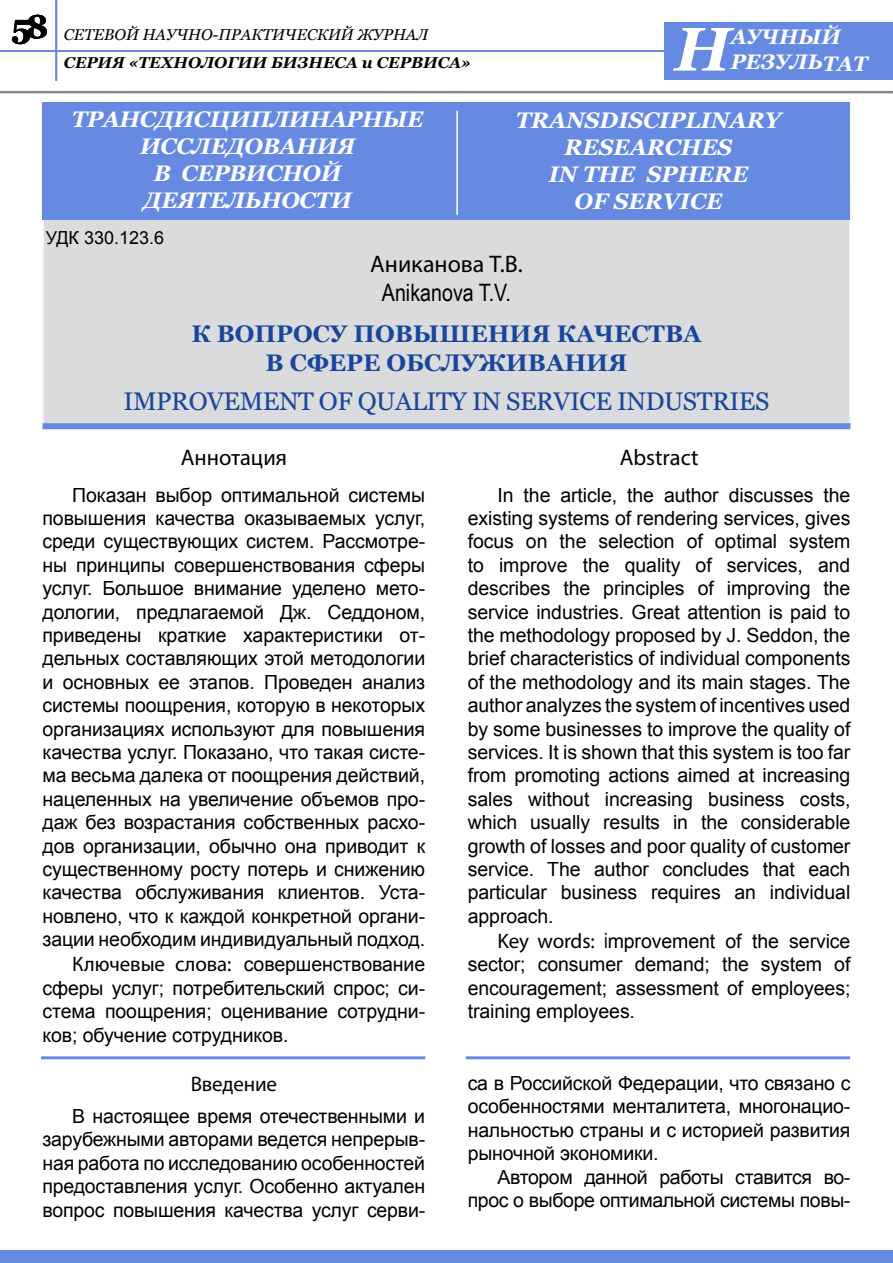
<style>
.page{position:relative;width:893px;height:1263px;background:#fff}
.page>*{position:absolute;margin:0;border:0;box-sizing:border-box;transform-origin:0 0}
.t1{font:italic 700 61.5px "Georgia";color:#fff}
.t2{font:25.5px "Georgia";letter-spacing:-.02em;color:#19459d}
.t3{font:700 24px/28.8px "Georgia";color:#19459d;text-align:center}
.t4{font:24px "Myriad Pro";color:#000}
.t5{font:24px "Arial Narrow";color:#000}
.t6{font:italic 700 22.5px/27px "Georgia";color:#fff}
.t7{font:22.5px "Myriad Pro";color:#000}
.t8{font:italic 700 21px/25.2px "Georgia";color:#fff}
.t9{font:21px "Myriad Pro";letter-spacing:-.01em;color:#000}
.t10{font:19.5px/23.4px "Arial";letter-spacing:-.005em;color:#000;text-align:justify}
.t11{font:18px "Arial";color:#000}
.t12{font:italic 15.75px/28px "Georgia";color:#000}
.t13{font:italic 700 15.75px "Georgia";color:#000}
.s1{font-weight:700}
.s2{font-family:"Myriad Pro";font-size:21px}
.s3{font-family:"Arial Narrow";font-size:21px}
</style>
<div class="page">
<hr style="left:0;top:91px;width:893px;height:2px;background:#848688">
<hr style="left:56px;top:0;width:1px;height:81px;background:#668ae2">
<div style="left:664px;top:22px;width:229px;height:58px;background:#668ae2"></div>
<hr style="left:0;top:50px;width:680px;height:2px;background:#668ae2">
<div style="left:0;top:1250px;width:893px;height:13px;background:#668ae2"></div>
<div style="left:43px;top:189px;width:807px;height:236px;background:#dadbdc;border:2px solid #edf1fb"></div>
<div style="left:43px;top:103px;width:807px;height:117px;background:#668ae2"></div>
<div style="left:43px;top:423px;width:807px;height:6px;background:#668ae2"></div>
<hr style="left:41px;top:1056px;width:384px;height:3px;background:#668ae2">
<hr style="left:466px;top:1056px;width:384px;height:3px;background:#668ae2">
<hr style="left:456px;top:111px;width:2px;height:104px;background:#fff">
<p class="t12" style="left:64px;top:21px;width:366px;text-indent:-52px"><sup>58</sup> СЕТЕВОЙ НАУЧНО-ПРАКТИЧЕСКИЙ ЖУРНАЛ<br><span class="s1">СЕРИЯ «технологии бизнеса и сер</span></p>
<p class="t13" style="left:411px;top:53px;width:61px">виса»</p>
<p class="t6" style="left:140px;top:105px;width:265px;text-indent:-68px">ТРАНСДИСЦИПЛИНАРНЫЕ<br>ИСС</p>
<p class="t6" style="left:154px;top:132px;width:185px;text-indent:38px">ЛЕДОВАНИЯ<br>В СЕР</p>
<p class="t6" style="left:144px;top:159px;width:211px;text-indent:86px">ВИСНОЙ<br>ДЕЯ ТЕЛЬНОСТИ</p>
<p class="t11" style="left:46px;top:226px;width:120px">УДК 330.123.6</p>
<p class="t8" style="left:731px;top:24px;width:138px">АУЧНЫЙ<br>РЕЗУЛЬТАТ</p>
<p class="t8" style="left:747px;top:24px;width:18px">Ч</p>
<p class="t8" style="left:798px;top:24px;width:24px">Й</p>
<h1 class="t1" style="left:675px;top:9px;width:58px">Н</h1>
<p class="t8" style="left:731px;top:49px;width:17px">Е</p>
<p class="t6" style="left:516px;top:106px;width:267px;text-align:center">TRANSDISCIPLINARY<br>RESEARCHES<br>IN THE SPHERE<br>OF SERVICE</p>
<p class="t4" style="left:370px;top:249px;width:154px">Аниканова Т.В.</p>
<p class="t5" style="left:382px;top:274px;width:131px">Anikanova T.V.</p>
<p class="t3" style="left:192px;top:319px;width:511px">К ВОПРОСУ ПОВЫШЕНИЯ КАЧЕСТВА<br>В СФЕРЕ ОБСЛУЖИВАНИЯ</p>
<h2 class="t2" style="left:124px;top:386px;width:647px">IMPROVEMENT OF QUALITY IN SERVICE INDUSTRIES</h2>
<p class="t7" style="left:181px;top:444px;width:108px">Аннотация</p>
<p class="t10" style="left:43px;top:483px;width:384px;text-indent:30px">Показан выбор оптимальной системы повышения качества оказываемых услуг, среди существующих систем. Рассмотре&shy;ны принципы совершенствования сферы услуг. Большое внимание уделено мето&shy;дологии, предлагаемой Дж. Седдоном, приведены краткие характеристики от&shy;дельных составляющих этой методологии и основных ее этапов. Проведен анализ системы поощрения, которую в некоторых организациях используют для повышения качества услуг. Показано, что такая систе&shy;ма весьма далека от поощрения действий, нацеленных на увеличение объемов про&shy;даж без возрастания собственных расхо&shy;дов организации, обычно она приводит к существенному росту потерь и снижению качества обслуживания клиентов. Уста&shy;новлено, что к каждой конкретной органи&shy;зации необходим индивидуальный подход.</p>
<p class="t10" style="left:43px;top:953px;width:384px;text-indent:30px"><span class="s2">Ключевые слова:</span> совершенствование сферы услуг; потребительский спрос; си&shy;стема поощрения; оценивание сотрудни&shy;ков; обучение сотрудников.</p>
<p class="t9" style="left:191px;top:1071px;width:88px">Введение</p>
<p class="t10" style="left:43px;top:1105px;width:384px;text-indent:30px">В настоящее время отечественными и зарубежными авторами ведется непрерыв&shy;ная работа по исследованию особенностей предоставления услуг. Особенно актуален вопрос повышения качества услуг серви-</p>
<p class="t7" style="left:620px;top:444px;width:80px">Abstract</p>
<p class="t10" style="left:468px;top:483px;width:384px;text-indent:30px">In the article, the author discusses the existing systems of rendering services, gives focus on the selection of optimal system to improve the quality of services, and describes the principles of improving the service industries. Great attention is paid to the methodology proposed by J. Seddon, the brief characteristics of individual components of the methodology and its main stages. The author analyzes the system of incentives used by some businesses to improve the quality of services. It is shown that this system is too far from promoting actions aimed at increasing sales without increasing business costs, which usually results in the considerable growth of losses and poor quality of customer service. The author concludes that each particular business requires an individual approach.</p>
<p class="t10" style="left:468px;top:930px;width:384px;text-indent:30px"><span class="s2">Key words:</span> <span class="s3">i</span>mprovement of the service sector; consumer demand; the system of encouragement; assessment of employees; training employees.</p>
<p class="t10" style="left:468px;top:1072px;width:384px">са в Российской Федерации, что связано с особенностями менталитета, многонацио&shy;нальностью страны и с историей развития рыночной экономики.</p>
<p class="t10" style="left:468px;top:1165px;width:384px;text-align:right">Автором данной работы ставится во&shy;прос о выборе оптимальной системы повы-</p>
</div>
